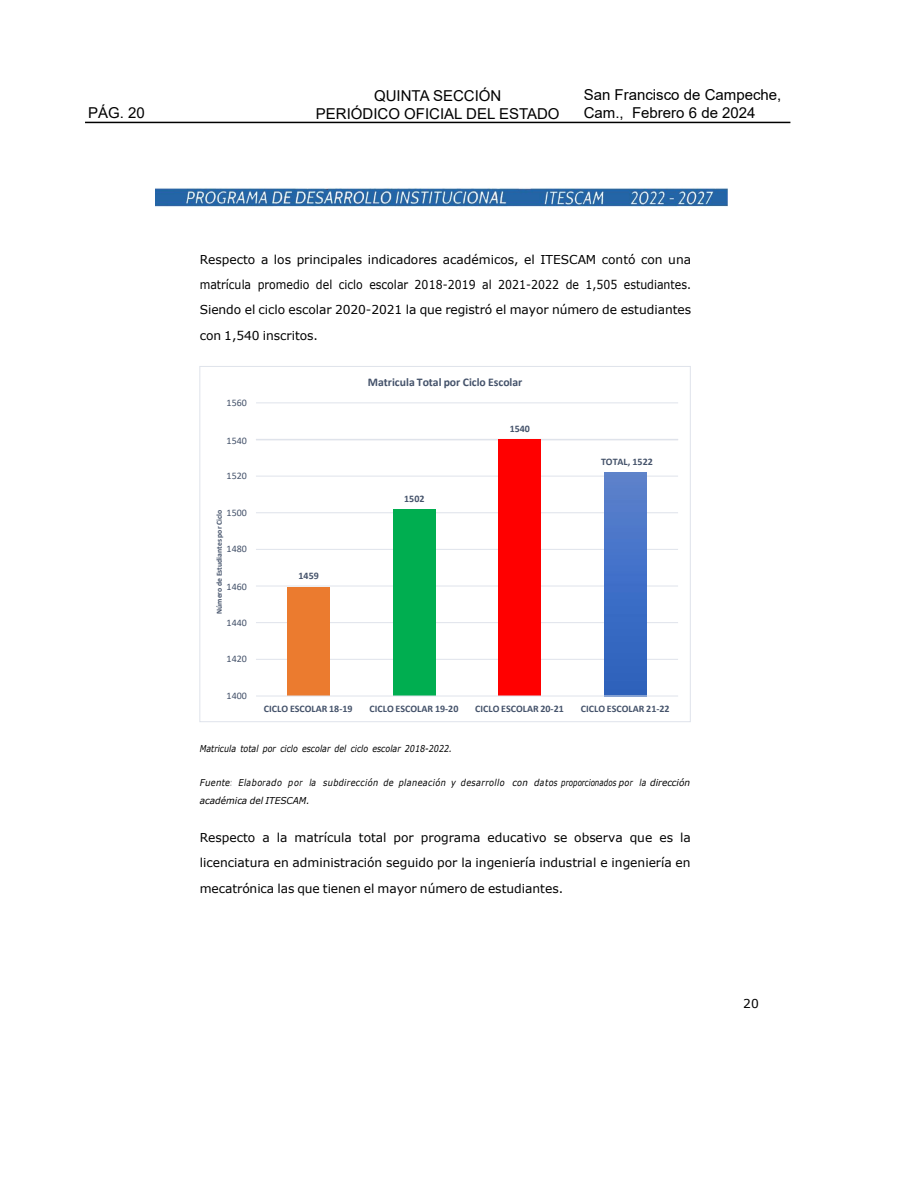
<style>
.page{position:relative;width:918px;height:1188px;background:#fff}
.page>*{position:absolute;margin:0;border:0;box-sizing:border-box;transform-origin:0 0}
.t1{font:15px/18px "Arial";color:#000}
.t2{font:12.3px/25.3px "Verdana";color:#000;text-align:justify}
.t3{font:700 11.7px "Calibri";color:#44526a}
.t4{font:700 10.05px "Calibri";color:#44526a}
.t5{font:10.05px "Calibri";color:#44526a}
.t6{font:italic 9.45px/18.1px "Verdana";letter-spacing:.015em;color:#000;scale:.92 1}
.t7{font:italic 9.45px "Verdana";letter-spacing:.015em;color:#000;scale:.83 1}
.t8{font:700 7.8px "Calibri";color:#44526a}
</style>
<div class="page">
<hr style="left:85px;top:122px;width:705px;height:1px;background:#000">
<img style="left:156px;top:188px;width:572px;height:19px">
<img style="left:200px;top:367px;width:478px;height:354px">
<hr style="left:256px;top:402px;width:422px;height:1px;background:#dfe3eb">
<p class="t1" style="left:374px;top:86px;width:129px">QUINTA SECCIÓN</p>
<p class="t1" style="left:88px;top:104px;width:58px">PÁG. 20</p>
<p class="t1" style="left:316px;top:104px;width:245px">PERIÓDICO OFICIAL DEL ESTADO</p>
<p class="t1" style="left:584px;top:86px;width:199px">San Francisco de Campeche,<br>Cam., Febrero 6 de 2024</p>
<p class="t2" style="left:200px;top:246px;width:493px">Respecto a los principales indicadores académicos, el ITESCAM contó con una matrícula promedio del ciclo escolar 2018-2019 al 2021-2022 de 1,505 estudiantes.<br>Siendo el ciclo escolar 2020-2021 la que registró el mayor número de estudiantes con 1,540 inscritos.</p>
<p class="t5" style="left:227px;top:396px;width:22px">1560</p>
<p class="t5" style="left:227px;top:433px;width:22px">1540</p>
<p class="t5" style="left:227px;top:469px;width:22px">1520</p>
<p class="t5" style="left:227px;top:506px;width:22px">1500</p>
<p class="t5" style="left:227px;top:542px;width:22px">1480</p>
<p class="t8" style="left:214px;top:614px;width:105px;rotate:-90deg">Número de Estudiantes por Ciclo</p>
<p class="t5" style="left:227px;top:580px;width:22px">1460</p>
<p class="t5" style="left:227px;top:615px;width:22px">1440</p>
<p class="t5" style="left:227px;top:652px;width:22px">1420</p>
<p class="t5" style="left:227px;top:689px;width:22px">1400</p>
<p class="t3" style="left:368px;top:373px;width:156px">Matricula Total por Ciclo Escolar</p>
<p class="t4" style="left:299px;top:568px;width:22px">1459</p>
<p class="t4" style="left:404px;top:491px;width:22px">1502</p>
<p class="t4" style="left:510px;top:421px;width:22px">1540</p>
<p class="t4" style="left:601px;top:455px;width:53px">TOTAL, 1522</p>
<p class="t4" style="left:264px;top:702px;width:90px">CICLO ESCOLAR 18-19</p>
<p class="t4" style="left:370px;top:702px;width:90px">CICLO ESCOLAR 19-20</p>
<p class="t4" style="left:475px;top:702px;width:90px">CICLO ESCOLAR 20-21</p>
<p class="t4" style="left:581px;top:702px;width:90px">CICLO ESCOLAR 21-22</p>
<p class="t7" style="left:200px;top:742px;width:305px">Matricula total por ciclo escolar del ciclo escolar 2018-2022.</p>
<p class="t6" style="left:200px;top:774px;width:535px">Fuente: Elaborado por la subdirección de planeación y desarrollo con datos proporcionados por la dirección académica del ITESCAM.</p>
<p class="t2" style="left:200px;top:825px;width:493px">Respecto a la matrícula total por programa educativo se observa que es la licenciatura en administración seguido por la ingeniería industrial e ingeniería en mecatrónica las que tienen el mayor número de estudiantes.</p>
<p class="t2" style="left:743px;top:991px;width:17px">20</p>
</div>
